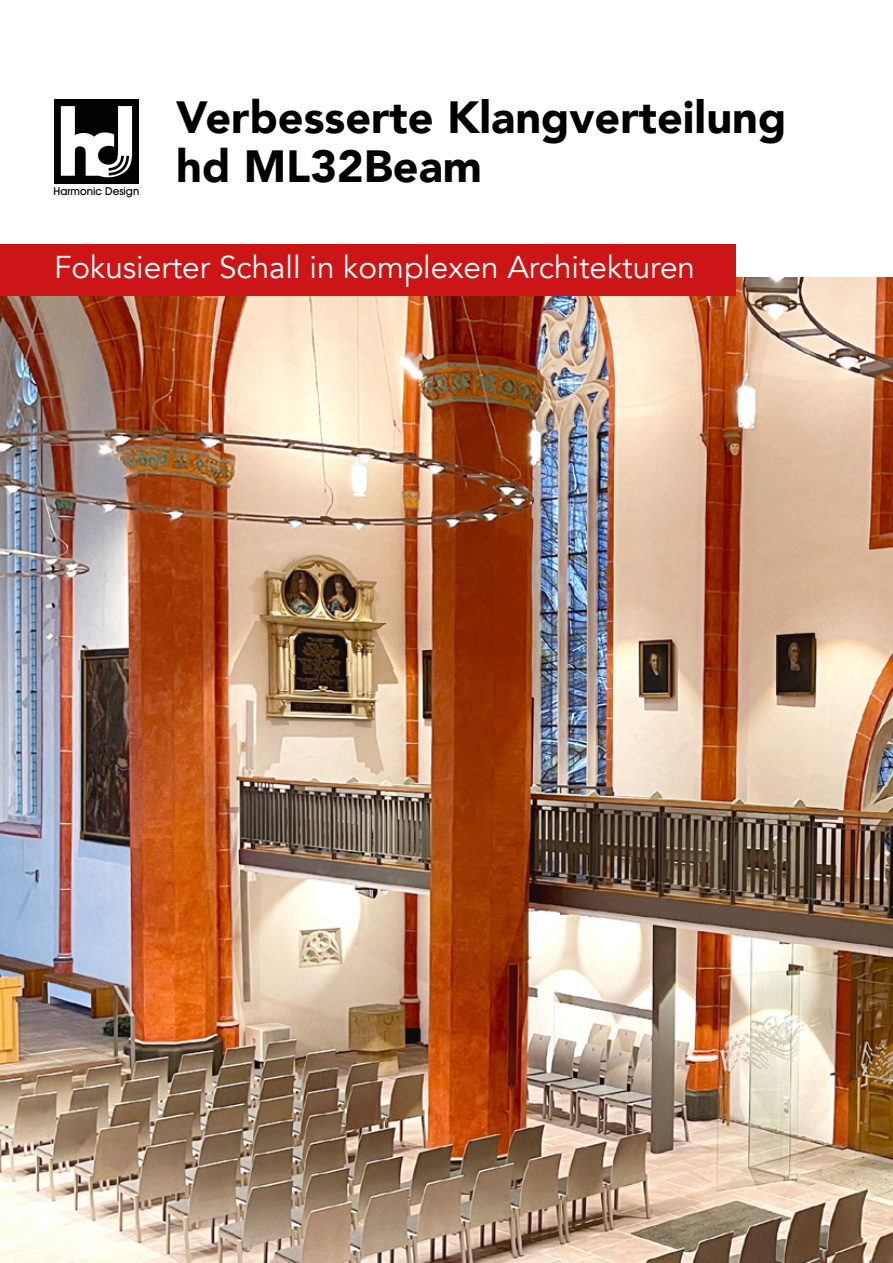
<style>
.page{position:relative;width:893px;height:1263px;background:#fff}
.page>*{position:absolute;margin:0;border:0;box-sizing:border-box;transform-origin:0 0}
.t1{font:900 45px/49.5px "Avenir";color:#000}
.t2{font:31.5px "Avenir";color:#fff}
.t3{font:500 10.95px "Avant Garde IT Cby BT";color:#000}
</style>
<div class="page">
<img style="left:0;top:277px;width:893px;height:986px">
<div style="left:54px;top:99px;width:85px;height:84px;background:#020203"></div>
<svg style="left:61px;top:106px;width:71px;height:72px"></svg>
<div style="left:0;top:244px;width:735px;height:51px;background:#cb1517"></div>
<p class="t3" style="left:54px;top:184px;width:87px">Harmonic Design</p>
<h1 class="t1" style="left:176px;top:91px;width:612px">Verbesserte Klangverteilung hd ML32Beam</h1>
<p class="t2" style="left:54px;top:248px;width:643px">Fokusierter Schall in komplexen Architekturen</p>
</div>
